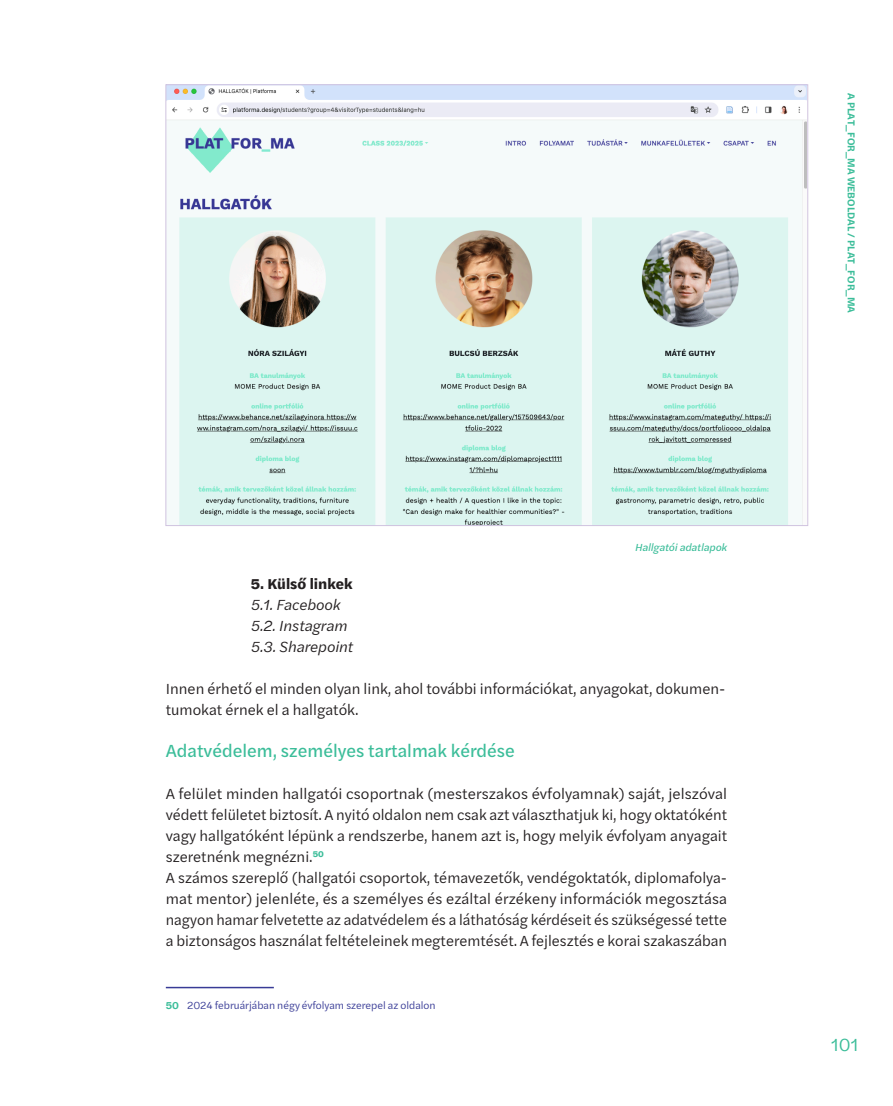
<style>
.page{position:relative;width:893px;height:1106px;background:#fff}
.page>*{position:absolute;margin:0;border:0;box-sizing:border-box;transform-origin:0 0}
._03_másodlagosalcím{font:18px "Halyard Text";color:#3bbd99}
.t1{font:18px "Halyard Text";color:#3bbd99}
._04_kenyér{font:15px/21px "Halyard Text";color:#231f20;text-align:justify}
._05_1_kenyér_bol_beh{font:italic 15px "Halyard Text";color:#231f20}
._05_kenyér_bold{font:700 15px "Halyard Text";color:#231f20}
.lábjegyzet{font:10.5px "Halyard Text";color:#383b96}
.t2{font:600 10.5px "Halyard Text";color:#3bbd99}
.képaláírás{font:italic 10.5px "Halyard Text";color:#3bbd99}
.s1{font-weight:600;color:#3bbd99}
</style>
<div class="page">
<hr style="left:166px;top:986px;width:108px;height:2px;background:#383b96">
<img style="left:168px;top:87px;width:638px;height:437px">
<p class="képaláírás" style="left:635px;top:540px;width:94px">Hallgatói adatlapok</p>
<p class="_05_kenyér_bold" style="left:251px;top:572px;width:103px">5. Külső linkek</p>
<p class="_05_1_kenyér_bol_beh" style="left:251px;top:594px;width:91px">5.1. Facebook</p>
<p class="_05_1_kenyér_bol_beh" style="left:251px;top:615px;width:98px">5.2. Instagram</p>
<p class="_05_1_kenyér_bol_beh" style="left:251px;top:636px;width:104px">5.3. Sharepoint</p>
<p class="_04_kenyér" style="left:166px;top:677px;width:561px">Innen érhető el minden olyan link, ahol további információkat, anyagokat, dokumen&shy;tumokat érnek el a hallgatók.</p>
<p class="_03_másodlagosalcím" style="left:166px;top:737px;width:351px">Adatvédelem, személyes tartalmak kérdése</p>
<p class="_04_kenyér" style="left:166px;top:782px;width:563px">A felület minden hallgatói csoportnak (mesterszakos évfolyamnak) saját, jelszóval védett felületet biztosít. A nyitó oldalon nem csak azt választhatjuk ki, hogy oktatóként vagy hallgatóként lépünk a rendszerbe, hanem azt is, hogy melyik évfolyam anyagait szeretnénk megnézni.<sup>50</sup></p>
<p class="_04_kenyér" style="left:166px;top:866px;width:563px">A számos szereplő (hallgatói csoportok, témavezetők, vendégoktatók, diplomafolya&shy;mat mentor) jelenléte, és a személyes és ezáltal érzékeny információk megosztása nagyon hamar felvetette az adatvédelem és a láthatóság kérdéseit és szükségessé tette a biztonságos használat feltételeinek megteremtését. A fejlesztés e korai szakaszában</p>
<p class="lábjegyzet" style="left:166px;top:997px;width:271px"><span class="s1">50</span> 2024 februárjában négy évfolyam szerepel az oldalon</p>
<p class="t2" style="left:859px;top:93px;width:222px;rotate:90deg">A PLAT_FOR_MA weboldal / PLAT_FOR_MA</p>
<p class="t1" style="left:831px;top:1031px;width:29px">101</p>
</div>
